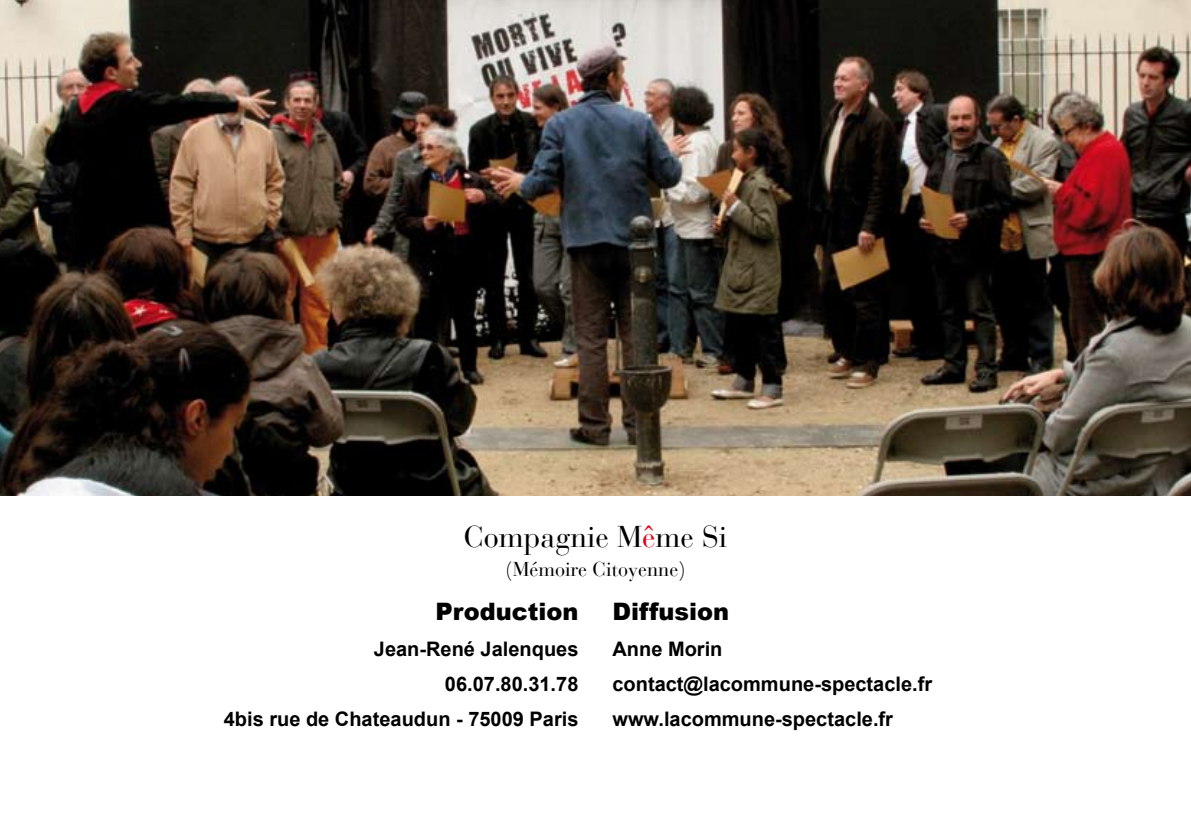
<style>
.page{position:relative;width:1191px;height:840px;background:#fff}
.page>*{position:absolute;margin:0;border:0;box-sizing:border-box;transform-origin:0 0}
.t1{font:30px "Bauer Bodoni Roman Os F";color:#000}
.t2{font:900 24px "Arial";color:#000}
.t3{font:700 20px/35.4px "Arial";color:#000}
.t4{font:20px "Bauer Bodoni Roman Os F";color:#000}
.s1{color:#e2001a}
</style>
<div class="page">
<img style="left:0;top:0;width:1191px;height:495px">
<h1 class="t1" style="left:464px;top:519px;width:265px">Compagnie M<span class="s1">ê</span>me Si</h1>
<p class="t4" style="left:505px;top:556px;width:182px">(Mémoire Citoyenne)</p>
<p class="t2" style="left:435px;top:594px;width:145px">Production</p>
<p class="t3" style="left:224px;top:631px;width:356px;text-align:right">Jean-René Jalenques<br>06.07.80.31.78<br>4bis rue de Chateaudun - 75009 Paris</p>
<p class="t2" style="left:612px;top:594px;width:118px">Diffusion</p>
<p class="t3" style="left:612px;top:631px;width:321px">Anne Morin contact@lacommune-spectacle.fr www.lacommune-spectacle.fr</p>
</div>
